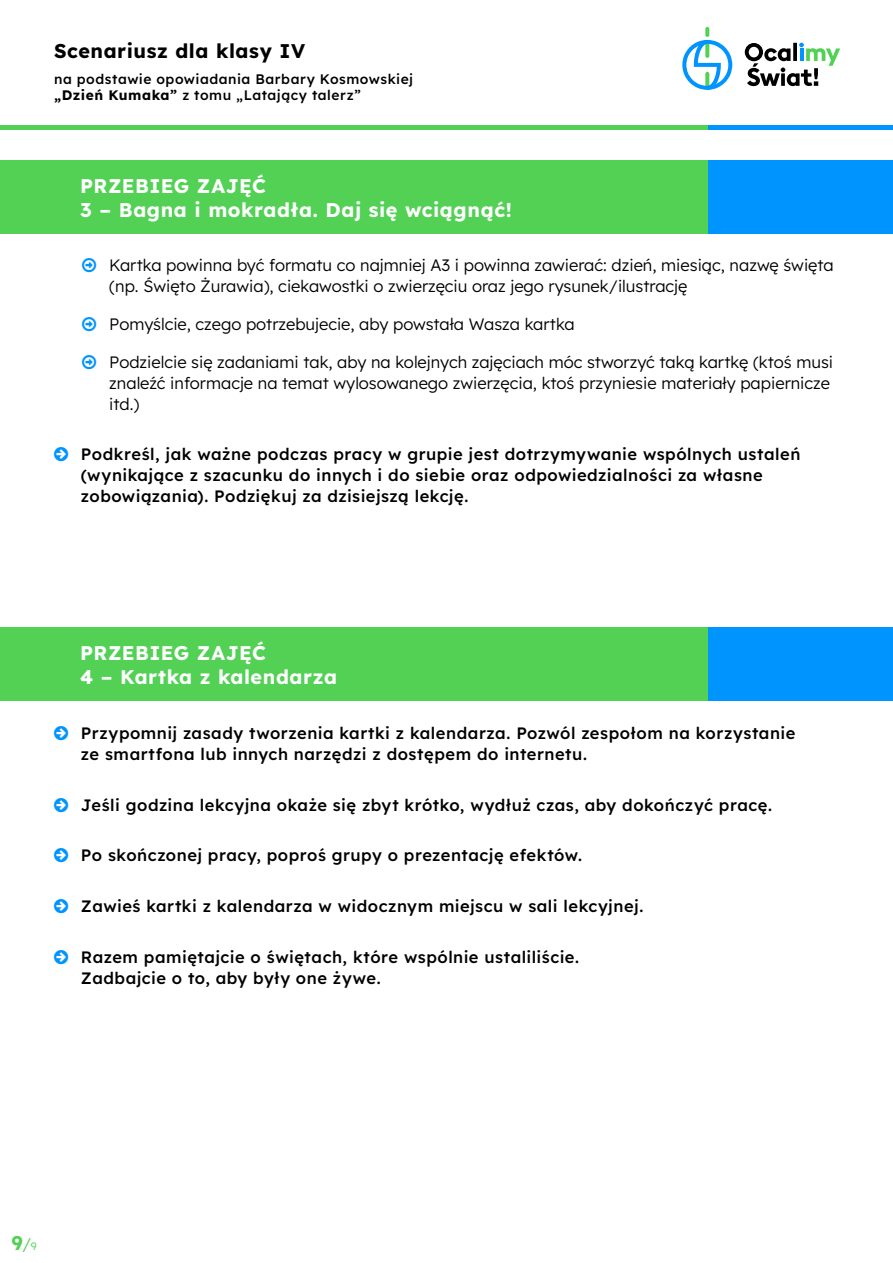
<style>
.page{position:relative;width:893px;height:1263px;background:#fff}
.page>*{position:absolute;margin:0;border:0;box-sizing:border-box;transform-origin:0 0}
.t1{font:700 19.8px/23.7px "Lexend";letter-spacing:.025em;color:#fff}
.t2{font:700 19.8px "Lexend";letter-spacing:.03em;color:#000}
.t3{font:700 19.8px "Lexend";color:#52d154}
.t4{font:500 16.5px/21px "Lexend";letter-spacing:.03em;color:#000}
.t5{font:300 16.5px/21px "Lexend";color:#000}
.t6{font:500 13.8px/16.5px "Lexend";letter-spacing:.04em;color:#000}
.s1{font-weight:700}
.s2{font-weight:300;font-size:16.8px}
.s3{font-weight:300;font-size:10.8px}
</style>
<div class="page">
<div style="left:0;top:125px;width:893px;height:5px;background:#52d154"></div>
<div style="left:708px;top:125px;width:185px;height:5px;background:#0094ff"></div>
<svg style="left:705px;top:27px;width:4px;height:10px"></svg>
<svg style="left:682px;top:40px;width:50px;height:50px"></svg>
<svg style="left:745px;top:43px;width:95px;height:43px"></svg>
<div style="left:0;top:160px;width:893px;height:74px;background:#52d154"></div>
<div style="left:708px;top:160px;width:185px;height:74px;background:#0094ff"></div>
<div style="left:0;top:627px;width:893px;height:74px;background:#52d154"></div>
<div style="left:708px;top:627px;width:185px;height:74px;background:#0094ff"></div>
<p class="t2" style="left:54px;top:37px;width:253px">Scenariusz dla klasy IV</p>
<p class="t6" style="left:54px;top:70px;width:361px">na podstawie opowiadania Barbary Kosmowskiej <span class="s1">„Dzień Kumaka”</span> z tomu „Latający talerz”</p>
<p class="t1" style="left:80px;top:173px;width:433px">PRZEBIEG ZAJĘĆ<br>3 – Bagna i mokradła. Daj się wciągnąć!</p>
<p class="t5" style="left:109px;top:253px;width:726px">Kartka powinna być formatu co najmniej A3 i powinna zawierać: dzień, miesiąc, nazwę święta (np. Święto Żurawia), ciekawostki o zwierzęciu oraz jego rysunek/ilustrację</p>
<p class="t5" style="left:109px;top:312px;width:467px">Pomyślcie, czego potrzebujecie, aby powstała Wasza kartka</p>
<p class="t5" style="left:109px;top:350px;width:725px">Podzielcie się zadaniami tak, aby na kolejnych zajęciach móc stworzyć taką kartkę (ktoś musi znaleźć informacje na temat wylosowanego zwierzęcia, ktoś przyniesie materiały papiernicze itd.)</p>
<p class="t4" style="left:81px;top:443px;width:721px">Podkreśl, jak ważne podczas pracy w grupie jest dotrzymywanie wspólnych ustaleń (wynikające z szacunku do innych i do siebie oraz odpowiedzialności za własne zobowiązania). Podziękuj za dzisiejszą lekcję.</p>
<p class="t1" style="left:80px;top:640px;width:258px">PRZEBIEG ZAJĘĆ<br>4 – Kartka z kalendarza</p>
<p class="t4" style="left:81px;top:721px;width:716px">Przypomnij zasady tworzenia kartki z kalendarza. Pozwól zespołom na korzystanie ze smartfona lub innych narzędzi z dostępem do internetu.</p>
<p class="t4" style="left:81px;top:793px;width:692px">Jeśli godzina lekcyjna okaże się zbyt krótko, wydłuż czas, aby dokończyć pracę.</p>
<p class="t4" style="left:81px;top:844px;width:502px">Po skończonej pracy, poproś grupy o prezentację efektów.</p>
<p class="t4" style="left:81px;top:895px;width:564px">Zawieś kartki z kalendarza w widocznym miejscu w sali lekcyjnej.</p>
<p class="t4" style="left:81px;top:945px;width:500px">Razem pamiętajcie o świętach, które wspólnie ustaliliście.<br>Zadbajcie o to, aby były one żywe.</p>
<p class="t3" style="left:11px;top:1228px;width:27px">9<span class="s2">/</span><span class="s3">9</span></p>
</div>
